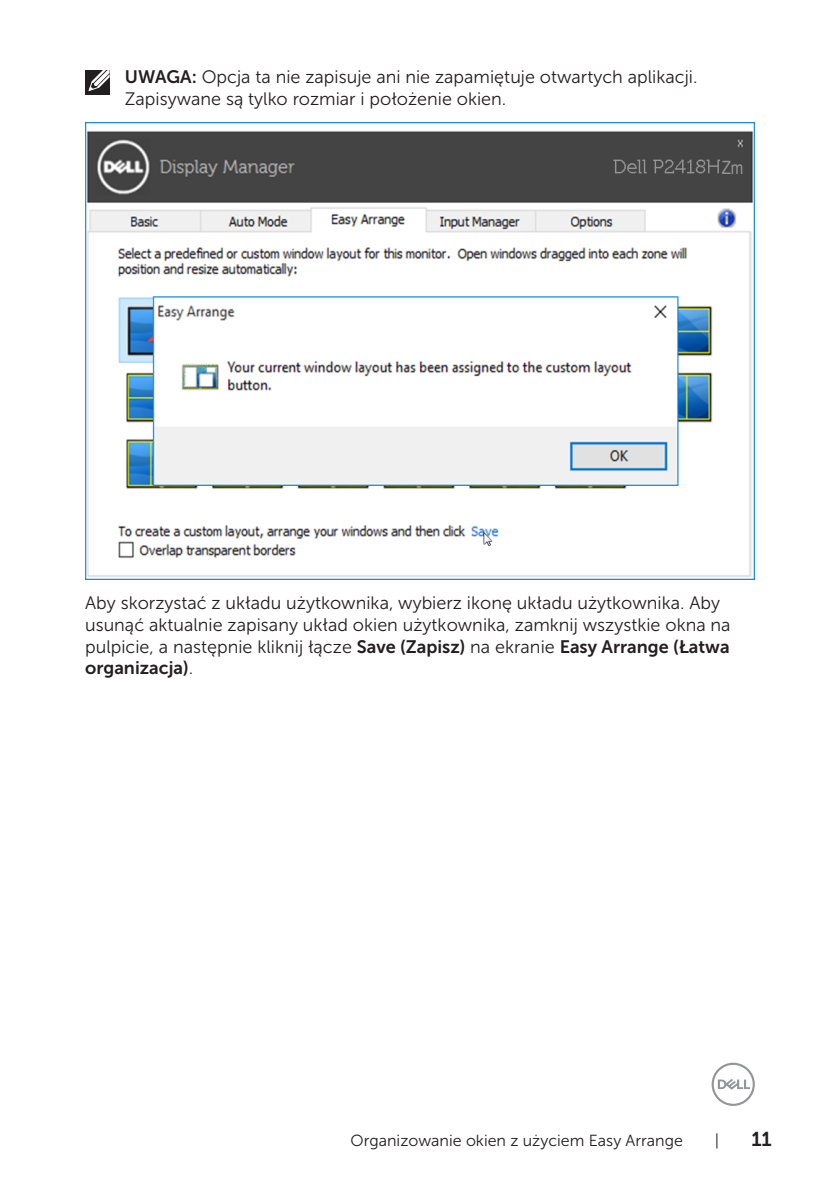
<style>
.page{position:relative;width:840px;height:1191px;background:#fff}
.page>*{position:absolute;margin:0;border:0;box-sizing:border-box;transform-origin:0 0}
.t1{font:20px "Museo Sans For Dell 700";color:#231f20}
.t2{font:18.4px "Arial Narrow";color:#959595}
.text{font:18px/21.6px "Museo Sans For Dell 300";color:#231f20}
.t3{font:16px "Museo Sans For Dell 300";color:#231f20}
.s1{font-family:"Museo Sans For Dell 700"}
</style>
<div class="page">
<svg style="left:711px;top:1062px;width:43px;height:44px"></svg>
<div style="left:85px;top:70px;width:24px;height:25px;background:#231f20"></div>
<svg style="left:88px;top:70px;width:22px;height:22px"></svg>
<img style="left:85px;top:123px;width:669px;height:456px">
<div style="left:719px;top:157px;width:14px;height:18px;background:#444"></div>
<p class="text" style="left:125px;top:66px;width:574px"><span class="s1">UWAGA:</span> Opcja ta nie zapisuje ani nie zapamiętuje otwartych aplikacji.<br>Zapisywane są tylko rozmiar i położenie okien.</p>
<p class="t2" style="left:721px;top:154px;width:23px">Zm</p>
<p class="text" style="left:85px;top:592px;width:646px">Aby skorzystać z układu użytkownika, wybierz ikonę układu użytkownika. Aby usunąć aktualnie zapisany układ okien użytkownika, zamknij wszystkie okna na pulpicie, a następnie kliknij łącze <span class="s1">Save (Zapisz)</span> na ekranie <span class="s1">Easy Arrange (Łatwa organizacja)</span>.</p>
<p class="t3" style="left:350px;top:1131px;width:333px">Organizowanie okien z użyciem Easy Arrange</p>
<p class="t3" style="left:714px;top:1131px;width:6px">|</p>
<p class="t1" style="left:751px;top:1127px;width:22px">11</p>
</div>
